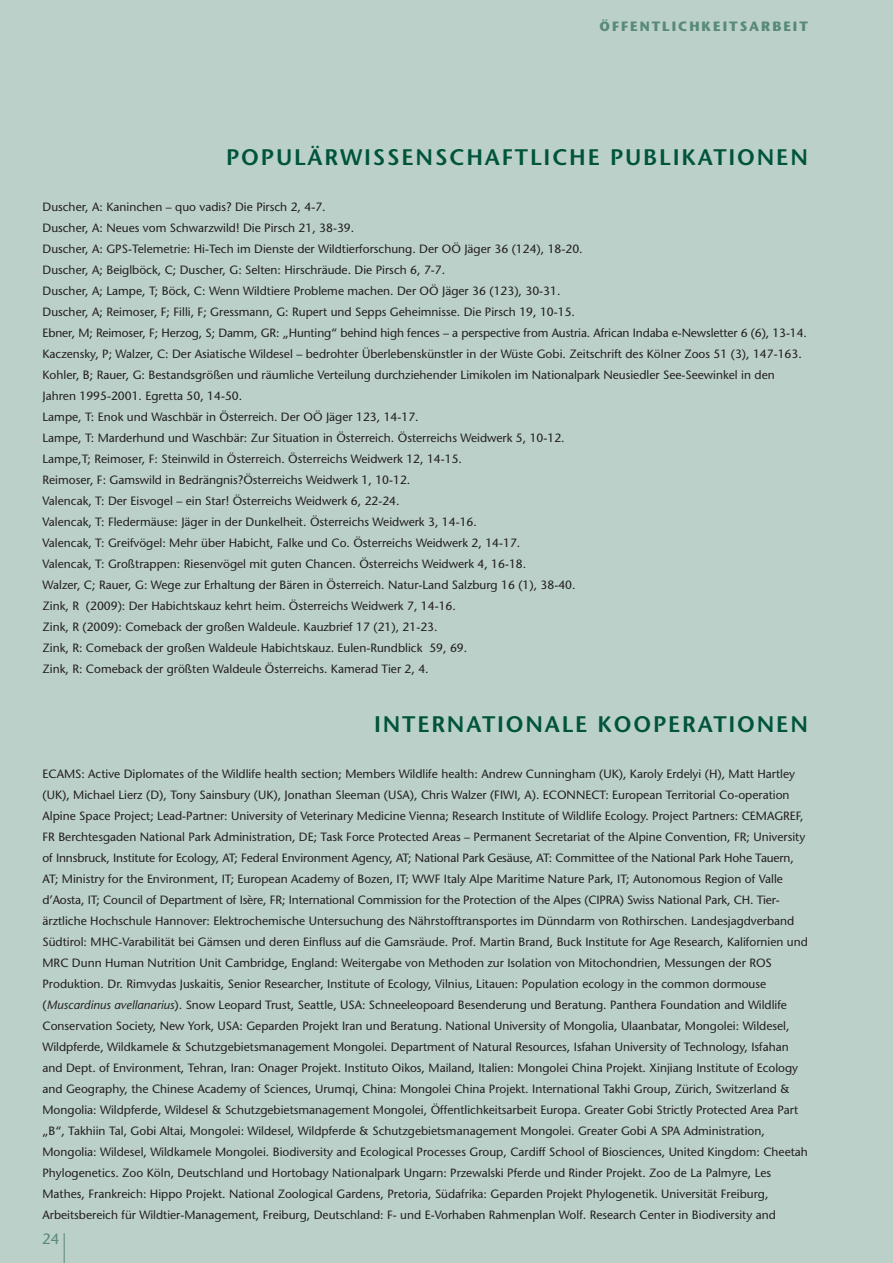
<style>
.page{position:relative;width:893px;height:1263px;background:#bbd0c8}
.page>*{position:absolute;margin:0;border:0;box-sizing:border-box;transform-origin:0 0}
.t1{font:600 22.5px "Stone Sans Std";letter-spacing:.08em;color:#00543c}
.t2{font:15px "Stone Sans Std Medium 2";color:#588a78}
.t3{font:13.5px "Stone Sans Std Bold 2";letter-spacing:.15em;color:#588a78}
.t4{font:12px/21px "Stone Sans Std Medium 2";color:#231f20}
.s1{font-family:"Stone Sans Std Medium Italic 2"}
</style>
<div class="page">
<hr style="left:64px;top:1233px;width:1px;height:30px;background:#588a78">
<p class="t3" style="left:600px;top:18px;width:210px">ÖFFENTLICHKEITSARBEIT</p>
<p class="t1" style="left:226px;top:144px;width:487px">POPULÄRWISSENSCHAFTLICHE PUBLI KATIO</p>
<p class="t1" style="left:757px;top:144px;width:53px">NEN</p>
<p class="t4" style="left:43px;top:196px;width:766px">Duscher, A: Kaninchen – quo vadis? Die Pirsch 2, 4-7.<br>Duscher, A: Neues vom Schwarzwild! Die Pirsch 21, 38-39.<br>Duscher, A: GPS-Telemetrie: Hi-Tech im Dienste der Wildtierforschung. Der OÖ Jäger 36 (124), 18-20.<br>Duscher, A; Beiglböck, C; Duscher, G: Selten: Hirschräude. Die Pirsch 6, 7-7.<br>Duscher, A; Lampe, T; Böck, C: Wenn Wildtiere Probleme machen. Der OÖ Jäger 36 (123), 30-31.<br>Duscher, A; Reimoser, F; Filli, F; Gressmann, G: Rupert und Sepps Geheimnisse. Die Pirsch 19, 10-15.<br>Ebner, M; Reimoser, F; Herzog, S; Damm, GR: „Hunting“ behind high fences – a perspective from Austria. African Indaba e-Newsletter 6 (6), 13-14.<br>Kaczensky, P; Walzer, C: Der Asiatische Wildesel – bedrohter Überlebenskünstler in der Wüste Gobi. Zeitschrift des Kölner Zoos 51 (3), 147-163.<br>Kohler, B; Rauer, G: Bestandsgrößen und räumliche Verteilung durchziehender Limikolen im Nationalpark Neusiedler See-Seewinkel in den Jahren 1995-2001. Egretta 50, 14-50.<br>Lampe, T: Enok und Waschbär in Österreich. Der OÖ Jäger 123, 14-17.<br>Lampe, T: Marderhund und Waschbär: Zur Situation in Österreich. Österreichs Weidwerk 5, 10-12.<br>Lampe,T; Reimoser, F: Steinwild in Österreich. Österreichs Weidwerk 12, 14-15.<br>Reimoser, F: Gamswild in Bedrängnis?Österreichs Weidwerk 1, 10-12.<br>Valencak, T: Der Eisvogel – ein Star! Österreichs Weidwerk 6, 22-24.<br>Valencak, T: Fledermäuse: Jäger in der Dunkelheit. Österreichs Weidwerk 3, 14-16.<br>Valencak, T: Greifvögel: Mehr über Habicht, Falke und Co. Österreichs Weidwerk 2, 14-17.<br>Valencak, T: Großtrappen: Riesenvögel mit guten Chancen. Österreichs Weidwerk 4, 16-18.<br>Walzer, C; Rauer, G: Wege zur Erhaltung der Bären in Österreich. Natur-Land Salzburg 16 (1), 38-40.<br>Zink, R (2009): Der Habichtskauz kehrt heim. Österreichs Weidwerk 7, 14-16.<br>Zink, R (2009): Comeback der großen Waldeule. Kauzbrief 17 (21), 21-23.<br>Zink, R: Comeback der großen Waldeule Habichtskauz. Eulen-Rundblick 59, 69.<br>Zink, R: Comeback der größten Waldeule Österreichs. Kamerad Tier 2, 4.</p>
<p class="t1" style="left:374px;top:711px;width:44px">INTER</p>
<p class="t1" style="left:447px;top:711px;width:35px">NATIO</p>
<p class="t1" style="left:525px;top:711px;width:35px">NALE</p>
<p class="t1" style="left:598px;top:711px;width:86px">KOOPERATIO</p>
<p class="t1" style="left:757px;top:711px;width:53px">NEN</p>
<p class="t4" style="left:43px;top:763px;width:767px">ECAMS: Active Diplomates of the Wildlife health section; Members Wildlife health: Andrew Cunningham (UK), Karoly Erdelyi (H), Matt Hartley (UK), Michael Lierz (D), Tony Sainsbury (UK), Jonathan Sleeman (USA), Chris Walzer (FIWI, A). ECONNECT: European Territorial Co-operation Alpine Space Project; Lead-Partner: University of Veterinary Medicine Vienna; Research Institute of Wildlife Ecology. Project Partners: CEMAGREF, FR Berchtesgaden National Park Administration, DE; Task Force Protected Areas – Permanent Secretariat of the Alpine Convention, FR; University of Innsbruck, Institute for Ecology, AT; Federal Environment Agency, AT; National Park Gesäuse, AT: Committee of the National Park Hohe Tauern, AT; Ministry for the Environment, IT; European Academy of Bozen, IT; WWF Italy Alpe Maritime Nature Park, IT; Autonomous Region of Valle d’Aosta, IT; Council of Department of Isère, FR; International Commission for the Protection of the Alpes (CIPRA) Swiss National Park, CH. Tier&shy;ärztliche Hochschule Hannover: Elektrochemische Untersuchung des Nährstofftransportes im Dünndarm von Rothirschen. Landesjagdverband Südtirol: MHC-Varabilität bei Gämsen und deren Einfluss auf die Gamsräude. Prof. Martin Brand, Buck Institute for Age Research, Kalifornien und MRC Dunn Human Nutrition Unit Cambridge, England: Weitergabe von Methoden zur Isolation von Mitochondrien, Messungen der ROS Produktion. Dr. Rimvydas Juskaitis, Senior Researcher, Institute of Ecology, Vilnius, Litauen: Population ecology in the common dormouse (<span class="s1">Muscardinus avellanarius</span>). Snow Leopard Trust, Seattle, USA: Schneeleopoard Besenderung und Beratung. Panthera Foundation and Wildlife Conservation Society, New York, USA: Geparden Projekt Iran und Beratung. National University of Mongolia, Ulaanbatar, Mongolei: Wildesel, Wildpferde, Wildkamele &amp; Schutzgebietsmanagement Mongolei. Department of Natural Resources, Isfahan University of Technology, Isfahan and Dept. of Environment, Tehran, Iran: Onager Projekt. Instituto Oikos, Mailand, Italien: Mongolei China Projekt. Xinjiang Institute of Ecology and Geography, the Chinese Academy of Sciences, Urumqi, China: Mongolei China Projekt. International Takhi Group, Zürich, Switzerland &amp; Mongolia: Wildpferde, Wildesel &amp; Schutzgebietsmanagement Mongolei, Öffentlichkeitsarbeit Europa. Greater Gobi Strictly Protected Area Part „B“, Takhiin Tal, Gobi Altai, Mongolei: Wildesel, Wildpferde &amp; Schutzgebietsmanagement Mongolei. Greater Gobi A SPA Administration, Mongolia: Wildesel, Wildkamele Mongolei. Biodiversity and Ecological Processes Group, Cardiff School of Biosciences, United Kingdom: Cheetah Phylogenetics. Zoo Köln, Deutschland und Hortobagy Nationalpark Ungarn: Przewalski Pferde und Rinder Projekt. Zoo de La Palmyre, Les Mathes, Frankreich: Hippo Projekt. National Zoological Gardens, Pretoria, Südafrika: Geparden Projekt Phylogenetik. Universität Freiburg, Arbeitsbereich für Wildtier-Management, Freiburg, Deutschland: F- und E-Vorhaben Rahmenplan Wolf. Research Center in Biodiversity and</p>
<p class="t2" style="left:42px;top:1229px;width:19px">24</p>
</div>
